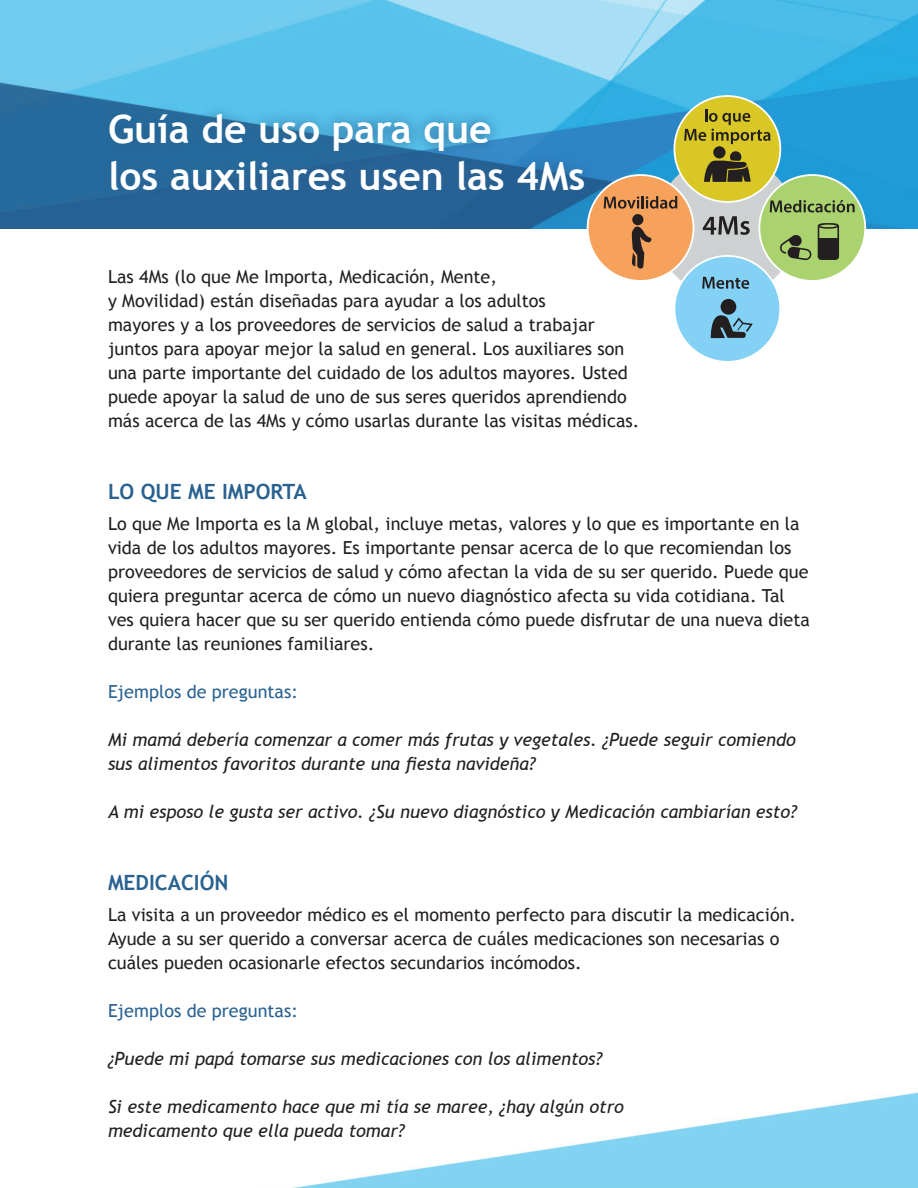
<style>
.page{position:relative;width:918px;height:1188px;background:#fff}
.page>*{position:absolute;margin:0;border:0;box-sizing:border-box;transform-origin:0 0}
.t1{font:700 39px/46.8px "Trebuchet MS";color:#fff}
.t2{font:700 21px "Trebuchet MS";color:#296291}
.t3{font:18px/24px "Trebuchet MS";color:#231f20}
.t4{font:italic 18px/24px "Trebuchet MS";color:#231f20}
.t5{font:18px "Trebuchet MS";color:#296291}
</style>
<div class="page">
<img style="left:0;top:0;width:918px;height:229px">
<svg style="left:587px;top:95px;width:279px;height:266px"></svg>
<svg style="left:95px;top:100px;width:503px;height:105px;background:#327eaf"></svg>
<img style="left:291px;top:1092px;width:627px;height:96px">
<h1 class="t1" style="left:108px;top:106px;width:479px">Guía de uso para que<br>los auxiliares usen las 4Ms</h1>
<p class="t3" style="left:108px;top:265px;width:533px">Las 4Ms (lo que Me Importa, Medicación, Mente,<br>y Movilidad) están diseñadas para ayudar a los adultos<br>mayores y a los proveedores de servicios de salud a trabajar juntos para apoyar mejor la salud en general. Los auxiliares son una parte importante del cuidado de los adultos mayores. Usted puede apoyar la salud de uno de sus seres queridos aprendiendo más acerca de las 4Ms y cómo usarlas durante las visitas médicas.</p>
<p class="t2" style="left:108px;top:479px;width:200px">LO QUE ME IMPORTA</p>
<p class="t3" style="left:108px;top:512px;width:703px">Lo que Me Importa es la M global, incluye metas, valores y lo que es importante en la vida de los adultos mayores. Es importante pensar acerca de lo que recomiendan los proveedores de servicios de salud y cómo afectan la vida de su ser querido. Puede que quiera preguntar acerca de cómo un nuevo diagnóstico afecta su vida cotidiana. Tal ves quiera hacer que su ser querido entienda cómo puede disfrutar de una nueva dieta durante las reuniones familiares.</p>
<p class="t5" style="left:108px;top:681px;width:191px">Ejemplos de preguntas:</p>
<p class="t4" style="left:108px;top:728px;width:689px">Mi mamá debería comenzar a comer más frutas y vegetales. ¿Puede seguir comiendo sus alimentos favoritos durante una fiesta navideña?</p>
<p class="t4" style="left:108px;top:800px;width:690px">A mi esposo le gusta ser activo. ¿Su nuevo diagnóstico y Medicación cambiarían esto?</p>
<p class="t2" style="left:108px;top:869px;width:122px">MEDICACIÓN</p>
<p class="t3" style="left:108px;top:903px;width:690px">La visita a un proveedor médico es el momento perfecto para discutir la medicación.<br>Ayude a su ser querido a conversar acerca de cuáles medicaciones son necesarias o cuáles pueden ocasionarle efectos secundarios incómodos.</p>
<p class="t5" style="left:108px;top:1000px;width:191px">Ejemplos de preguntas:</p>
<p class="t4" style="left:108px;top:1047px;width:496px">¿Puede mi papá tomarse sus medicaciones con los alimentos?</p>
<p class="t4" style="left:108px;top:1095px;width:517px">Si este medicamento hace que mi tía se maree, ¿hay algún otro medicamento que ella pueda tomar?</p>
</div>
